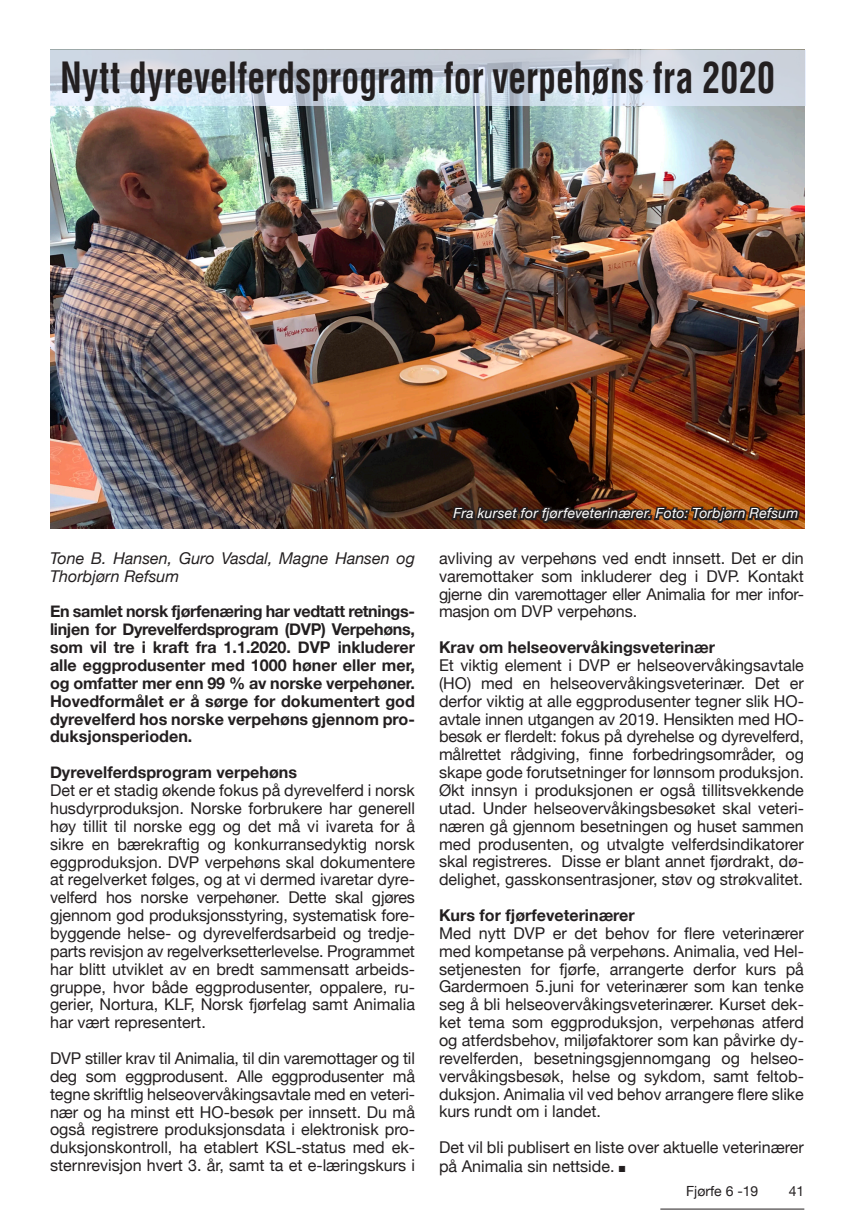
<style>
.page{position:relative;width:854px;height:1226px;background:#fff}
.page>*{position:absolute;margin:0;border:0;box-sizing:border-box;transform-origin:0 0}
.Tittel{font:700 condensed 42px "Helvetica";letter-spacing:.005em;color:#231f20;scale:.85 1}
.Brodtekst{font:16.28px/17.8px "Helvetica Neue";color:#231f20;text-align:justify}
.Brodtekst-2{font:700 16.28px/17.8px "Helvetica Neue";color:#231f20;text-align:justify}
.Brodtekst-3{font:italic 16.28px/17.8px "Helvetica Neue";color:#231f20}
.Tittel-2{font:italic 14px "Helvetica Neue";letter-spacing:.02em;color:#fff}
.t1{font:14px "Helvetica Neue";color:#231f20}
</style>
<div class="page">
<hr style="left:660px;top:1208px;width:144px;height:1px;background:#231f20">
<img style="left:50px;top:105px;width:754px;height:423px">
<svg style="left:50px;top:50px;width:755px;height:55px"></svg>
<img style="left:449px;top:480px;width:353px;height:49px">
<p class="Tittel" style="left:60px;top:51px;width:842px">Nytt dyrevelferdsprogram for verpehøns fra 2020</p>
<p class="Brodtekst-3" style="left:50px;top:550px;width:366px">Tone B. Hansen, Guro Vasdal, Magne Hansen og<br>Thorbjørn Refsum</p>
<p class="Brodtekst-2" style="left:50px;top:603px;width:366px">En samlet norsk fjørfenæring har vedtatt retnings&shy;linjen for Dyrevelferdsprogram (DVP) Verpehøns, som vil tre i kraft fra 1.1.2020. DVP inkluderer alle eggprodusenter med 1000 høner eller mer, og omfatter mer enn 99 % av norske verpehøner.<br>Hovedformålet er å sørge for dokumentert god dyrevelferd hos norske verpehøns gjennom pro&shy;duksjonsperioden.</p>
<p class="Brodtekst-2" style="left:50px;top:763px;width:248px">Dyrevelferdsprogram verpehøns</p>
<p class="Brodtekst" style="left:50px;top:782px;width:366px">Det er et stadig økende fokus på dyrevelferd i norsk husdyrproduksjon. Norske forbrukere har generell høy tillit til norske egg og det må vi ivareta for å sikre en bærekraftig og konkurransedyktig norsk eggproduksjon. DVP verpehøns skal dokumentere at regelverket følges, og at vi dermed ivaretar dyre&shy;velferd hos norske verpehøner. Dette skal gjøres gjennom god produksjonsstyring, systematisk fore&shy;byggende helse- og dyrevelferdsarbeid og tredje&shy;parts revisjon av regelverksetterlevelse. Programmet har blitt utviklet av en bredt sammensatt arbeids&shy;gruppe, hvor både eggprodusenter, oppalere, ru&shy;gerier, Nortura, KLF, Norsk fjørfelag samt Animalia har vært representert.</p>
<p class="Brodtekst" style="left:50px;top:1050px;width:366px">DVP stiller krav til Animalia, til din varemottager og til deg som eggprodusent. Alle eggprodusenter må tegne skriftlig helseovervåkingsavtale med en veteri&shy;nær og ha minst ett HO-besøk per innsett. Du må også registrere produksjonsdata i elektronisk pro&shy;duksjonskontroll, ha etablert KSL-status med ek&shy;sternrevisjon hvert 3. år, samt ta et e-læringskurs i</p>
<p class="Tittel-2" style="left:453px;top:503px;width:346px">Fra kurset for fjørfeveterinærer. Foto: Torbjørn Refsum</p>
<p class="Brodtekst" style="left:439px;top:550px;width:366px">avliving av verpehøns ved endt innsett. Det er din varemottaker som inkluderer deg i DVP. Kontakt gjerne din varemottager eller Animalia for mer infor&shy;masjon om DVP verpehøns.</p>
<p class="Brodtekst-2" style="left:439px;top:638px;width:277px">Krav om helseovervåkingsveterinær</p>
<p class="Brodtekst" style="left:439px;top:657px;width:366px">Et viktig element i DVP er helseovervåkingsavtale (HO) med en helseovervåkingsveterinær. Det er derfor viktig at alle eggprodusenter tegner slik HO&shy;avtale innen utgangen av 2019. Hensikten med HO&shy;besøk er flerdelt: fokus på dyrehelse og dyrevelferd, målrettet rådgiving, finne forbedringsområder, og skape gode forutsetninger for lønnsom produksjon.<br>Økt innsyn i produksjonen er også tillitsvekkende utad. Under helseovervåkingsbesøket skal veteri&shy;næren gå gjennom besetningen og huset sammen med produsenten, og utvalgte velferdsindikatorer skal registreres. Disse er blant annet fjørdrakt, dø&shy;delighet, gasskonsentrasjoner, støv og strøkvalitet.</p>
<p class="Brodtekst-2" style="left:439px;top:906px;width:197px">Kurs for fjørfeveterinærer</p>
<p class="Brodtekst" style="left:439px;top:925px;width:366px">Med nytt DVP er det behov for flere veterinærer med kompetanse på verpehøns. Animalia, ved Hel&shy;setjenesten for fjørfe, arrangerte derfor kurs på Gardermoen 5.juni for veterinærer som kan tenke seg å bli helseovervåkingsveterinærer. Kurset dek&shy;ket tema som eggproduksjon, verpehønas atferd og atferdsbehov, miljøfaktorer som kan påvirke dy&shy;revelferden, besetningsgjennomgang og helseo&shy;vervåkingsbesøk, helse og sykdom, samt feltob&shy;duksjon. Animalia vil ved behov arrangere flere slike kurs rundt om i landet.</p>
<p class="Brodtekst" style="left:439px;top:1138px;width:366px;line-height:18.4px">Det vil bli publisert en liste over aktuelle veterinærer på Animalia sin nettside. ■</p>
<p class="t1" style="left:686px;top:1181px;width:74px">Fjørfe 6 -19</p>
<p class="t1" style="left:788px;top:1181px;width:17px">41</p>
</div>
